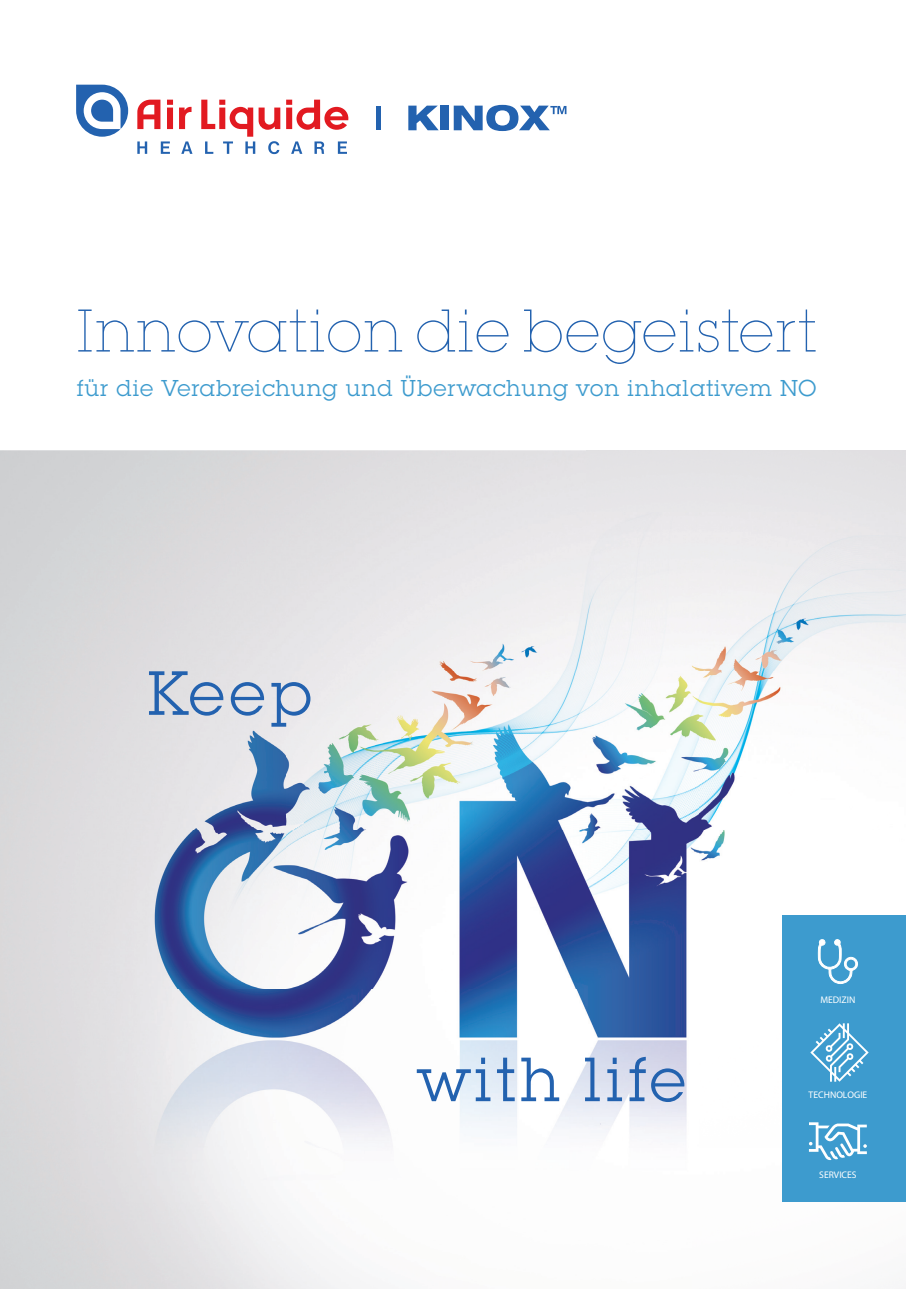
<style>
.page{position:relative;width:906px;height:1289px;background:#fff}
.page>*{position:absolute;margin:0;border:0;box-sizing:border-box;transform-origin:0 0}
.t1{font:65.25px "Lubalin Graph";letter-spacing:.05em;color:#2362af}
.t2{font:200 63px "Lubalin Graph";letter-spacing:.03em;color:#2362af}
.t3{font:24px "Lubalin Graph";letter-spacing:.02em;color:#3d9bce}
.t4{font:700 9.6px "Helvetica Neue LT Std";color:#fff}
</style>
<div class="page">
<img style="left:106px;top:1201px;width:800px;height:87px">
<img style="left:80px;top:512px;width:826px;height:689px">
<svg style="left:76px;top:85px;width:52px;height:52px"></svg>
<svg style="left:137px;top:141px;width:10px;height:13px"></svg>
<svg style="left:161px;top:141px;width:9px;height:13px"></svg>
<svg style="left:181px;top:141px;width:11px;height:13px"></svg>
<svg style="left:291px;top:141px;width:11px;height:13px"></svg>
<svg style="left:314px;top:141px;width:10px;height:13px"></svg>
<svg style="left:338px;top:141px;width:9px;height:13px"></svg>
<svg style="left:179px;top:107px;width:12px;height:22px"></svg>
<svg style="left:167px;top:100px;width:6px;height:29px"></svg>
<svg style="left:137px;top:100px;width:23px;height:29px"></svg>
<svg style="left:201px;top:100px;width:79px;height:54px"></svg>
<svg style="left:286px;top:100px;width:62px;height:30px"></svg>
<hr style="left:376px;top:107px;width:4px;height:23px;background:#2362af">
<div style="left:782px;top:915px;width:124px;height:286px;background:#3d9bce"></div>
<svg style="left:809px;top:1122px;width:58px;height:37px"></svg>
<svg style="left:810px;top:1023px;width:58px;height:58px"></svg>
<svg style="left:817px;top:939px;width:41px;height:45px"></svg>
<svg style="left:408px;top:106px;width:31px;height:24px"></svg>
<div style="left:440px;top:106px;width:8px;height:24px;background:#2362af"></div>
<svg style="left:454px;top:105px;width:112px;height:26px"></svg>
<h2 class="t2" style="left:77px;top:296px;width:741px">Innovation die begeistert</h2>
<p class="t3" style="left:77px;top:374px;width:741px">für die Verabreichung und Überwachung von inhalativem NO</p>
<h1 class="t1" style="left:146px;top:655px;width:168px">Keep</h1>
<h1 class="t1" style="left:417px;top:1041px;width:270px">with life</h1>
<p class="t4" style="left:820px;top:994px;width:37px">MEDIZIN</p>
<p class="t4" style="left:808px;top:1088px;width:60px">TECHNOLOGIE</p>
<p class="t4" style="left:819px;top:1168px;width:39px">SERVICES</p>
</div>
